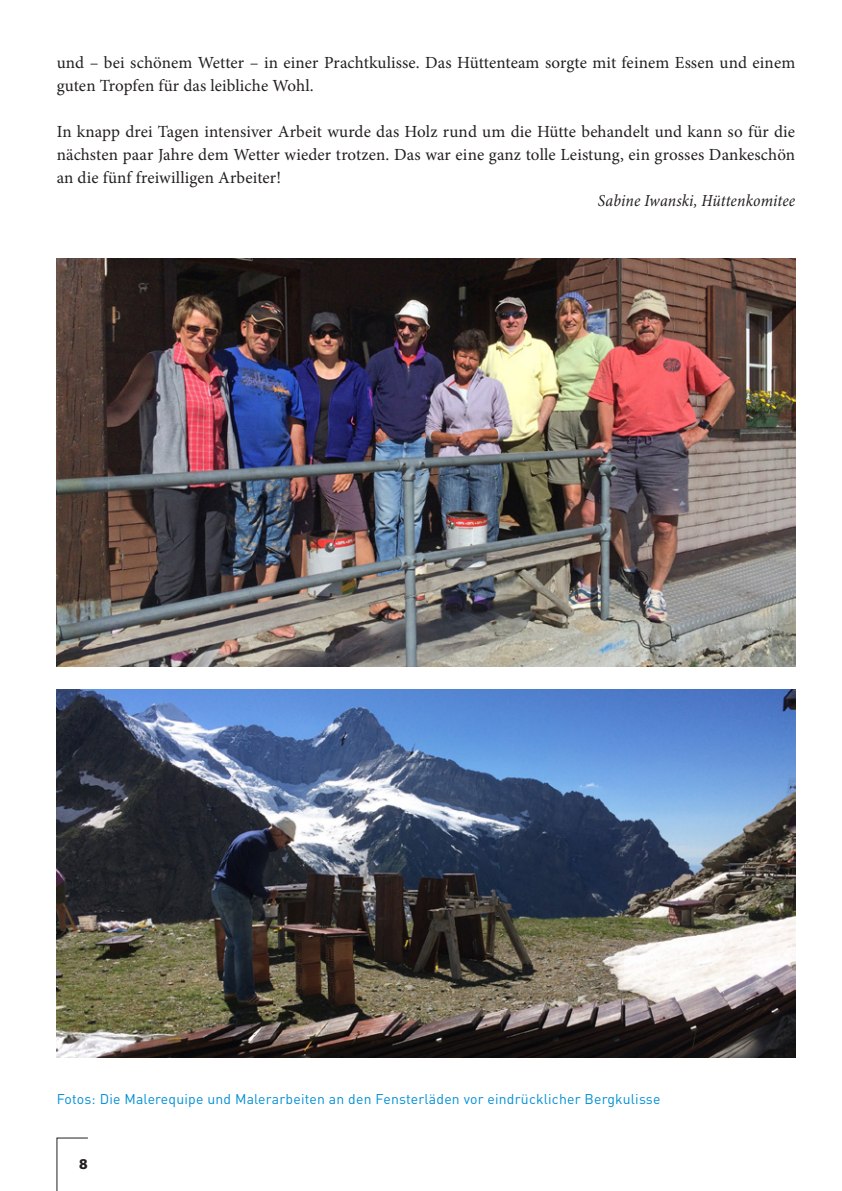
<style>
.page{position:relative;width:842px;height:1191px;background:#fff}
.page>*{position:absolute;margin:0;border:0;box-sizing:border-box;transform-origin:0 0}
._03_Lauftext{font:17px/23px "Minion Pro";letter-spacing:.01em;color:#231f20}
._03_Lauftext_Name{font:italic condensed 17px "Minion Pro";letter-spacing:.005em;color:#231f20}
._04_Legende{font:14px "DINOT";letter-spacing:.015em;color:#008fd5}
.t1{font:900 14px "Frutiger LT Com";color:#231f20}
</style>
<div class="page">
<svg style="left:56px;top:1137px;width:32px;height:54px"></svg>
<img style="left:57px;top:259px;width:738px;height:407px">
<img style="left:57px;top:689px;width:738px;height:368px">
<p class="_03_Lauftext" style="left:57px;top:52px;width:740px">und – bei schönem Wetter – in einer Prachtkulisse. Das Hüttenteam sorgte mit feinem Essen und einem guten Tropfen für das leibliche Wohl.</p>
<p class="_03_Lauftext" style="left:57px;top:121px;width:740px;text-align:justify">In knapp drei Tagen intensiver Arbeit wurde das Holz rund um die Hütte behandelt und kann so für die nächsten paar Jahre dem Wetter wieder trotzen. Das war eine ganz tolle Leistung, ein grosses Dankeschön an die fünf freiwilligen Arbeiter!</p>
<p class="_03_Lauftext_Name" style="left:598px;top:191px;width:199px">Sabine Iwanski, Hüttenkomitee</p>
<p class="_04_Legende" style="left:57px;top:1089px;width:605px">Fotos: Die Malerequipe und Malerarbeiten an den Fensterläden vor eindrücklicher Bergkulisse</p>
<p class="t1" style="left:79px;top:1155px;width:10px">8</p>
</div>
